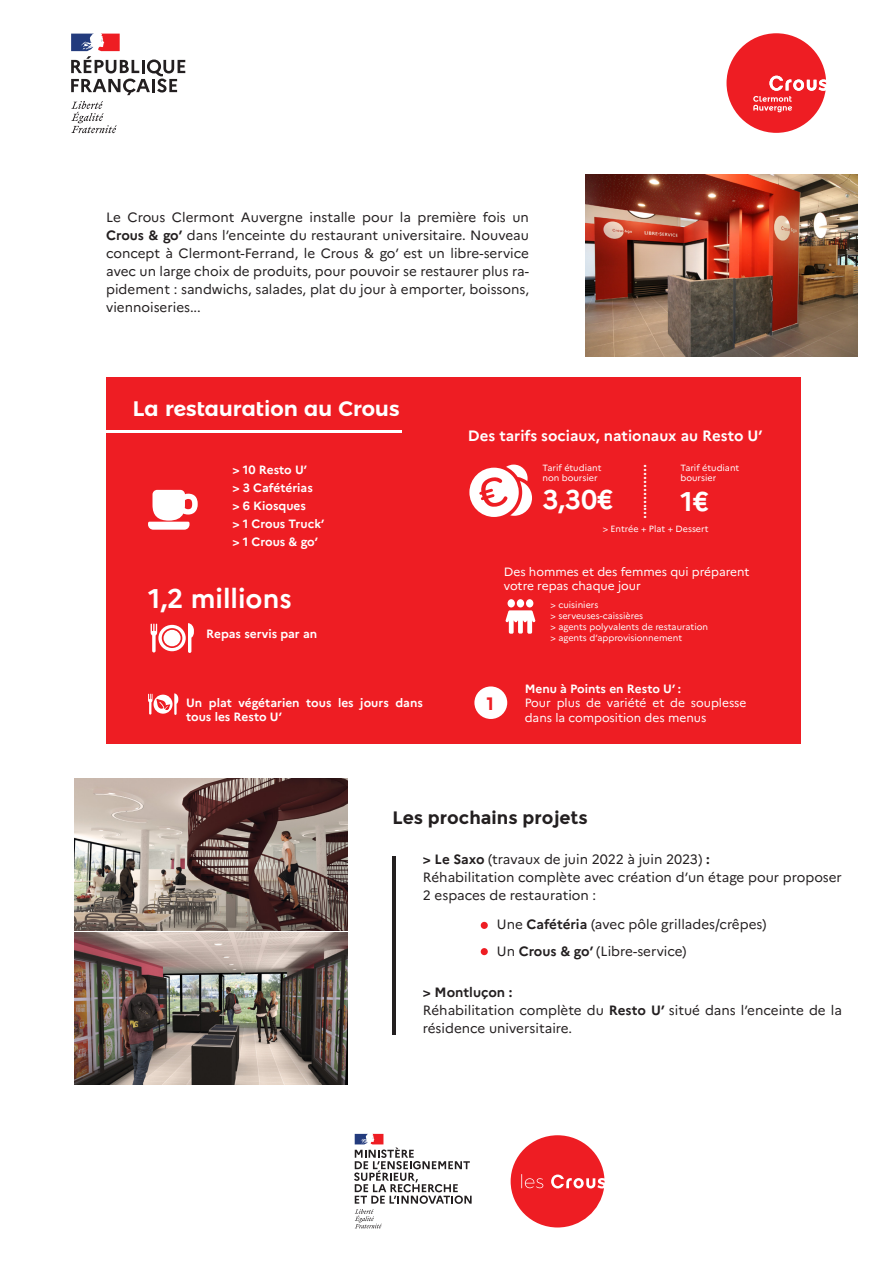
<style>
.page{position:relative;width:893px;height:1263px;background:#fff}
.page>*{position:absolute;margin:0;border:0;box-sizing:border-box;transform-origin:0 0}
.t1{font:700 27px "Marianne";color:#fff}
.t2{font:600 21px "Montserrat Alternates";color:#fff}
.t3{font:700 18px "Montserrat";color:#231f20}
.t4{font:18px "Montserrat Alternates";color:#fff}
.t5{font:700 18px "Montserrat";color:#ee1d23}
.t6{font:700 15px "Marianne";color:#fff}
.t7{font:13.5px/18px "Marianne";color:#231f20}
.t8{font:700 13.5px "Marianne";color:#231f20}
.t9{font:700 12px/14.4px "Marianne";color:#fff}
.t10{font:12px/14.4px "Marianne";color:#fff}
.t11{font:9px "Marianne";color:#fff}
.s1{font-weight:700}
</style>
<div class="page">
<svg style="left:726px;top:33px;width:101px;height:100px"></svg>
<svg style="left:71px;top:101px;width:46px;height:32px"></svg>
<svg style="left:71px;top:34px;width:114px;height:61px"></svg>
<svg style="left:511px;top:1135px;width:93px;height:92px"></svg>
<svg style="left:354px;top:1134px;width:118px;height:94px"></svg>
<img style="left:585px;top:174px;width:272px;height:182px">
<hr style="left:393px;top:856px;width:3px;height:179px;background:#231f20">
<div style="left:481px;top:922px;width:7px;height:7px;background:#ee1d23;border-radius:50%"></div>
<div style="left:481px;top:948px;width:7px;height:7px;background:#ee1d23;border-radius:50%"></div>
<div style="left:106px;top:377px;width:695px;height:367px;background:#ee1d23"></div>
<hr style="left:106px;top:430px;width:296px;height:3px;background:#fff">
<svg style="left:469px;top:465px;width:63px;height:52px"></svg>
<svg style="left:151px;top:623px;width:43px;height:30px"></svg>
<div style="left:164px;top:630px;width:17px;height:16px;background:#fff;border-radius:50%"></div>
<div style="left:517px;top:599px;width:7px;height:8px;background:#fff;border-radius:50%"></div>
<div style="left:508px;top:599px;width:7px;height:8px;background:#fff;border-radius:50%"></div>
<div style="left:526px;top:599px;width:7px;height:8px;background:#fff;border-radius:50%"></div>
<svg style="left:505px;top:610px;width:31px;height:24px"></svg>
<svg style="left:148px;top:490px;width:50px;height:40px"></svg>
<svg style="left:148px;top:693px;width:30px;height:22px"></svg>
<img style="left:75px;top:778px;width:272px;height:152px">
<img style="left:75px;top:933px;width:272px;height:152px">
<div style="left:474px;top:686px;width:33px;height:33px;background:#fff;border-radius:50%"></div>
<p class="t7" style="left:106px;top:207px;width:424px;text-align:justify">Le Crous Clermont Auvergne installe pour la première fois un <span class="s1">Crous &amp; go’</span> dans l’enceinte du restaurant universitaire. Nouveau concept à Clermont-Ferrand, le Crous &amp; go’ est un libre-service avec un large choix de produits, pour pouvoir se restaurer plus ra&shy;pidement : sandwichs, salades, plat du jour à emporter, boissons, viennoiseries...</p>
<p class="t2" style="left:133px;top:391px;width:268px">La restauration au Crous</p>
<p class="t9" style="left:232px;top:462px;width:76px">&gt; 10 Resto U’</p>
<p class="t9" style="left:232px;top:480px;width:82px">&gt; 3 Cafétérias</p>
<p class="t9" style="left:232px;top:498px;width:75px">&gt; 6 Kiosques</p>
<p class="t9" style="left:232px;top:516px;width:94px">&gt; 1 Crous Truck’</p>
<p class="t9" style="left:232px;top:534px;width:87px">&gt; 1 Crous &amp; go’</p>
<p class="t1" style="left:148px;top:577px;width:145px">1,2 millions</p>
<p class="t9" style="left:206px;top:626px;width:113px">Repas servis par an</p>
<p class="t9" style="left:186px;top:694px;width:238px">Un plat végétarien tous les jours dans tous les Resto U’</p>
<p class="t6" style="left:468px;top:424px;width:296px">Des tarifs sociaux, nationaux au Resto U’</p>
<p class="t11" style="left:542px;top:460px;width:61px">Tarif étudiant</p>
<p class="t11" style="left:542px;top:471px;width:57px">non boursier</p>
<p class="t4" style="left:665px;top:464px;width:56px;rotate:90deg">..............</p>
<p class="t11" style="left:680px;top:460px;width:61px">Tarif étudiant</p>
<p class="t11" style="left:680px;top:471px;width:37px">boursier</p>
<p class="t1" style="left:542px;top:479px;width:72px">3,30€</p>
<p class="t1" style="left:680px;top:480px;width:30px">1€</p>
<p class="t11" style="left:603px;top:522px;width:107px">&gt; Entrée + Plat + Dessert</p>
<p class="t10" style="left:504px;top:563px;width:247px">Des hommes et des femmes qui préparent</p>
<p class="t10" style="left:504px;top:578px;width:139px">votre repas chaque jour</p>
<p class="t5" style="left:486px;top:693px;width:9px">1</p>
<p class="t11" style="left:551px;top:598px;width:49px">&gt; cuisiniers</p>
<p class="t11" style="left:551px;top:609px;width:94px">&gt; serveuses-caissières</p>
<p class="t11" style="left:551px;top:620px;width:159px">&gt; agents polyvalents de restauration</p>
<p class="t11" style="left:551px;top:630px;width:133px">&gt; agents d’approvisionnement</p>
<p class="t9" style="left:525px;top:680px;width:158px">Menu à Points en Resto U’ :</p>
<p class="t10" style="left:525px;top:695px;width:223px">Pour plus de variété et de souplesse dans la composition des menus</p>
<p class="t3" style="left:392px;top:807px;width:197px">Les prochains projets</p>
<p class="t7" style="left:423px;top:849px;width:288px"><span class="s1">&gt; Le Saxo</span> (travaux de juin 2022 à juin 2023) <span class="s1">:</span></p>
<p class="t7" style="left:423px;top:867px;width:421px">Réhabilitation complète avec création d’un étage pour proposer<br>2 espaces de restauration :</p>
<p class="t7" style="left:497px;top:914px;width:271px">Une <span class="s1">Cafétéria</span> (avec pôle grillades/crêpes)</p>
<p class="t7" style="left:497px;top:941px;width:191px">Un <span class="s1">Crous &amp; go’</span> (Libre-service)</p>
<p class="t8" style="left:423px;top:982px;width:91px">&gt; Montluçon :</p>
<p class="t7" style="left:423px;top:1000px;width:421px">Réhabilitation complète du <span class="s1">Resto U’</span> situé dans l’enceinte de la résidence universitaire.</p>
</div>
